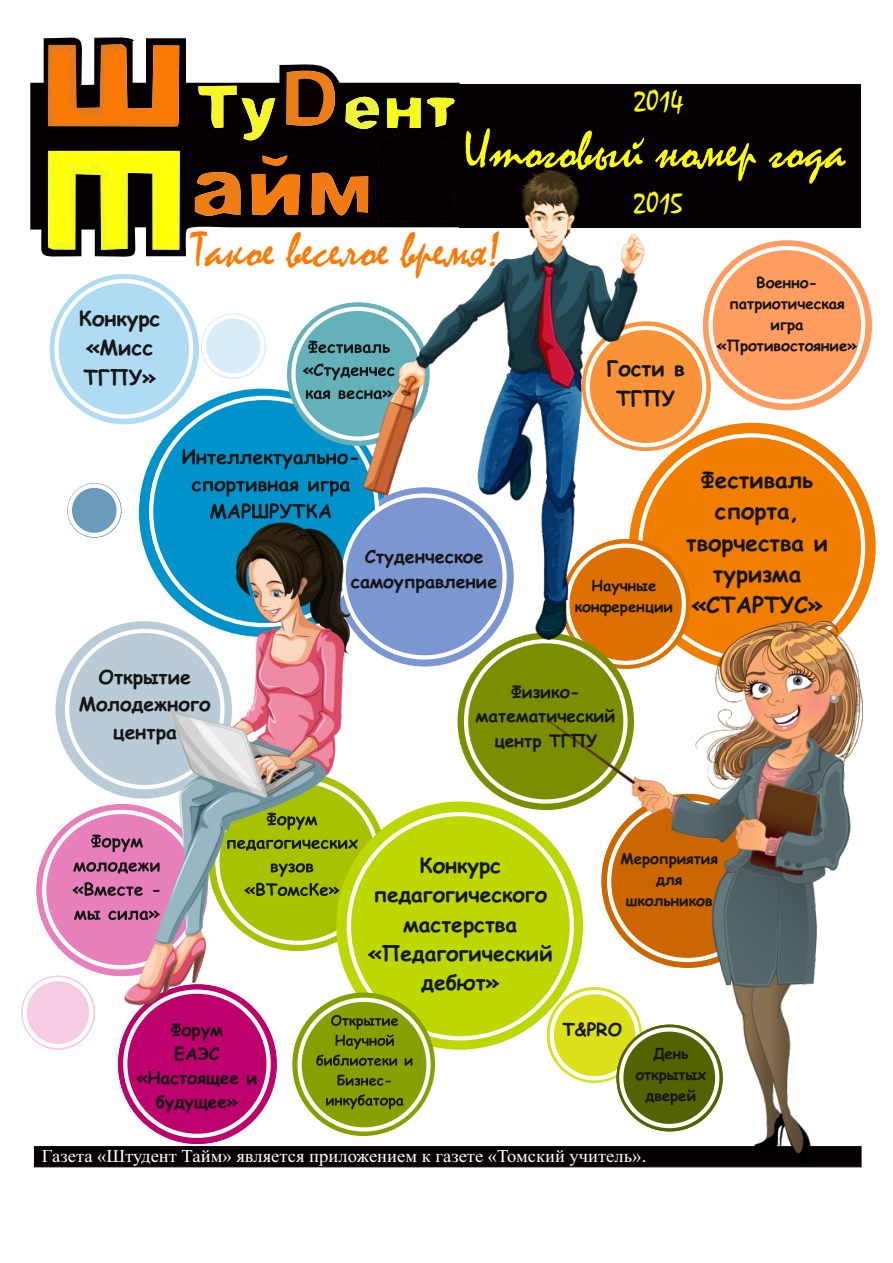
<style>
.page{position:relative;width:893px;height:1263px;background:#fff}
.page>*{position:absolute;margin:0;border:0;box-sizing:border-box;transform-origin:0 0}
.t1{font:54px "Mistral";color:#ffff05}
.t2{font:49.5px "Mistral";color:#fa7a05}
.t3{font:30px "Mistral";color:#ffff05}
.t4{font:700 22.5px/31.3px "Comic Sans MS";color:#151616;text-align:center}
.t5{font:700 21px/29.2px "Comic Sans MS";color:#151616;text-align:center}
.t6{font:700 19.5px/27.2px "Comic Sans MS";color:#151616;text-align:center}
.t7{font:18px "Times New Roman";color:#fff}
.t8{font:700 18px/25px "Comic Sans MS";color:#151616;text-align:center}
.t9{font:700 17.25px/24px "Comic Sans MS";color:#151616;text-align:center}
.t10{font:700 15px/20.9px "Comic Sans MS";color:#151616;text-align:center}
.s1{font-family:"Arial"}
</style>
<div class="page">
<svg style="left:34px;top:1146px;width:828px;height:22px;background:#100c0e"></svg>
<svg style="left:30px;top:38px;width:430px;height:219px"></svg>
<svg style="left:48px;top:151px;width:132px;height:103px;background:#b9b916"></svg>
<svg style="left:48px;top:37px;width:134px;height:90px;background:#b56925"></svg>
<svg style="left:195px;top:69px;width:262px;height:164px;background:#5d4724"></svg>
<div style="left:460px;top:84px;width:401px;height:143px;background:#050003"></div>
<div style="left:629px;top:423px;width:247px;height:248px;background:#f27e00;border-radius:50%"></div>
<div style="left:638px;top:433px;width:227px;height:229px;background:#f27e00;border:4px solid #fff;border-radius:50%"></div>
<svg style="left:582px;top:321px;width:129px;height:130px"></svg>
<div style="left:586px;top:326px;width:120px;height:121px;background:#fa9337;border:4px solid #fff;border-radius:50%"></div>
<div style="left:561px;top:539px;width:129px;height:130px;background:#dd7000;border-radius:50%"></div>
<div style="left:565px;top:543px;width:121px;height:122px;background:#dd7000;border:4px solid #fff;border-radius:50%"></div>
<div style="left:139px;top:389px;width:247px;height:248px;background:#0093cb;border-radius:50%"></div>
<div style="left:55px;top:621px;width:177px;height:178px;background:#b8cbd6;border-radius:50%"></div>
<div style="left:50px;top:274px;width:149px;height:150px;background:#afdcf2;border-radius:50%"></div>
<div style="left:54px;top:279px;width:139px;height:140px;background:#afdcf2;border:4px solid #fff;border-radius:50%"></div>
<div style="left:336px;top:487px;width:178px;height:179px;background:#7b96d1;border-radius:50%"></div>
<div style="left:336px;top:801px;width:247px;height:249px;background:#bcd800;border-radius:50%"></div>
<div style="left:347px;top:812px;width:227px;height:228px;background:#bcd800;border:4px solid #fff;border-radius:50%"></div>
<div style="left:458px;top:633px;width:176px;height:177px;background:#7a8e00;border-radius:50%"></div>
<div style="left:464px;top:639px;width:164px;height:165px;background:#7a8e00;border:4px solid #fff;border-radius:50%"></div>
<svg style="left:292px;top:992px;width:143px;height:144px;background:#90a611"></svg>
<svg style="left:297px;top:998px;width:134px;height:133px;fill:#889f00"></svg>
<img style="left:548px;top:622px;width:315px;height:541px">
<div style="left:118px;top:984px;width:159px;height:160px;background:#be006c;border-radius:50%"></div>
<div style="left:123px;top:989px;width:148px;height:149px;background:#be006c;border:4px solid #fff;border-radius:50%"></div>
<div style="left:36px;top:804px;width:171px;height:172px;background:#e780ba;border-radius:50%"></div>
<div style="left:42px;top:810px;width:159px;height:159px;background:#e780ba;border:4px solid #fff;border-radius:50%"></div>
<svg style="left:21px;top:976px;width:74px;height:74px"></svg>
<div style="left:23px;top:977px;width:70px;height:71px;background:#f7cbe4;border:4px solid #fff;border-radius:50%"></div>
<div style="left:201px;top:314px;width:65px;height:65px;background:#d7eefa;border-radius:50%"></div>
<div style="left:202px;top:314px;width:63px;height:64px;background:#d7eefa;border:4px solid #fff;border-radius:50%"></div>
<svg style="left:67px;top:483px;width:54px;height:55px"></svg>
<svg style="left:68px;top:484px;width:53px;height:53px;fill:#689cba"></svg>
<div style="left:703px;top:240px;width:169px;height:170px;background:#ff9c5f;border-radius:50%"></div>
<div style="left:708px;top:246px;width:157px;height:158px;background:#ff9c5f;border:4px solid #fff;border-radius:50%"></div>
<svg style="left:616px;top:1024px;width:107px;height:107px"></svg>
<div style="left:619px;top:1027px;width:100px;height:101px;background:#556200;border:4px solid #fff;border-radius:50%"></div>
<svg style="left:316px;top:1015px;width:96px;height:94px;background:#758806"></svg>
<div style="left:149px;top:396px;width:230px;height:231px;background:#0093cb;border:4px solid #fff;border-radius:50%"></div>
<svg style="left:341px;top:493px;width:166px;height:166px"></svg>
<div style="left:287px;top:302px;width:143px;height:144px;background:#64b1b9;border-radius:50%"></div>
<div style="left:291px;top:307px;width:133px;height:134px;background:#64b1b9;border:4px solid #fff;border-radius:50%"></div>
<img style="left:364px;top:165px;width:284px;height:475px">
<svg style="left:182px;top:449px;width:176px;height:67px"></svg>
<div style="left:65px;top:629px;width:160px;height:160px;background:#b8cbd6;border:4px solid #fff;border-radius:50%"></div>
<img style="left:120px;top:516px;width:236px;height:498px">
<svg style="left:72px;top:834px;width:88px;height:86px"></svg>
<svg style="left:303px;top:341px;width:92px;height:39px"></svg>
<svg style="left:306px;top:390px;width:87px;height:9px"></svg>
<h3 class="t5" style="left:79px;top:306px;width:83px;text-align:left">Конкурс «Мисс<br>ТГПУ»</h3>
<h3 class="t3" style="left:634px;top:90px;width:50px">2014</h3>
<h1 class="t1" style="left:463px;top:132px;width:385px">Итоговый номер года</h1>
<h3 class="t3" style="left:634px;top:192px;width:51px">2015</h3>
<h2 class="t2" style="left:192px;top:234px;width:311px">Такое веселое время!</h2>
<p class="t8" style="left:351px;top:546px;width:148px">Студенческое самоуправление</p>
<h3 class="t5" style="left:607px;top:356px;width:79px">Гости в<br>ТГПУ</h3>
<p class="t10" style="left:717px;top:274px;width:142px">Военно&shy;патриотическая игра «Противостояние»</p>
<p class="t10" style="left:575px;top:577px;width:100px">Научные конференции</p>
<h3 class="t4" style="left:686px;top:466px;width:143px">Фестиваль спорта, творчества и туризма «СТАРТУС»</h3>
<h3 class="t6" style="left:79px;top:665px;width:133px">Открытие<br>Молодежного центра</h3>
<p class="t9" style="left:136px;top:1020px;width:123px">Форум<br>ЕАЭС «Настоящее и будущее»</p>
<p class="t9" style="left:476px;top:682px;width:141px">Физико&shy;математический центр ТГПУ</p>
<h3 class="t5" style="left:368px;top:853px;width:186px">Конкурс педагогического мастерства «Педагогический дебют»</h3>
<p class="t10" style="left:620px;top:849px;width:99px">Мероприятия для школьников</p>
<p class="t8" style="left:562px;top:1019px;width:61px">Т&amp;PRO</p>
<p class="t10" style="left:635px;top:1045px;width:72px">День открытых дверей</p>
<p class="t7" style="left:42px;top:1149px;width:606px">Газета «Штудент Тайм» является приложением к газете «Томский учитель»<span class="s1">.</span></p>
</div>
